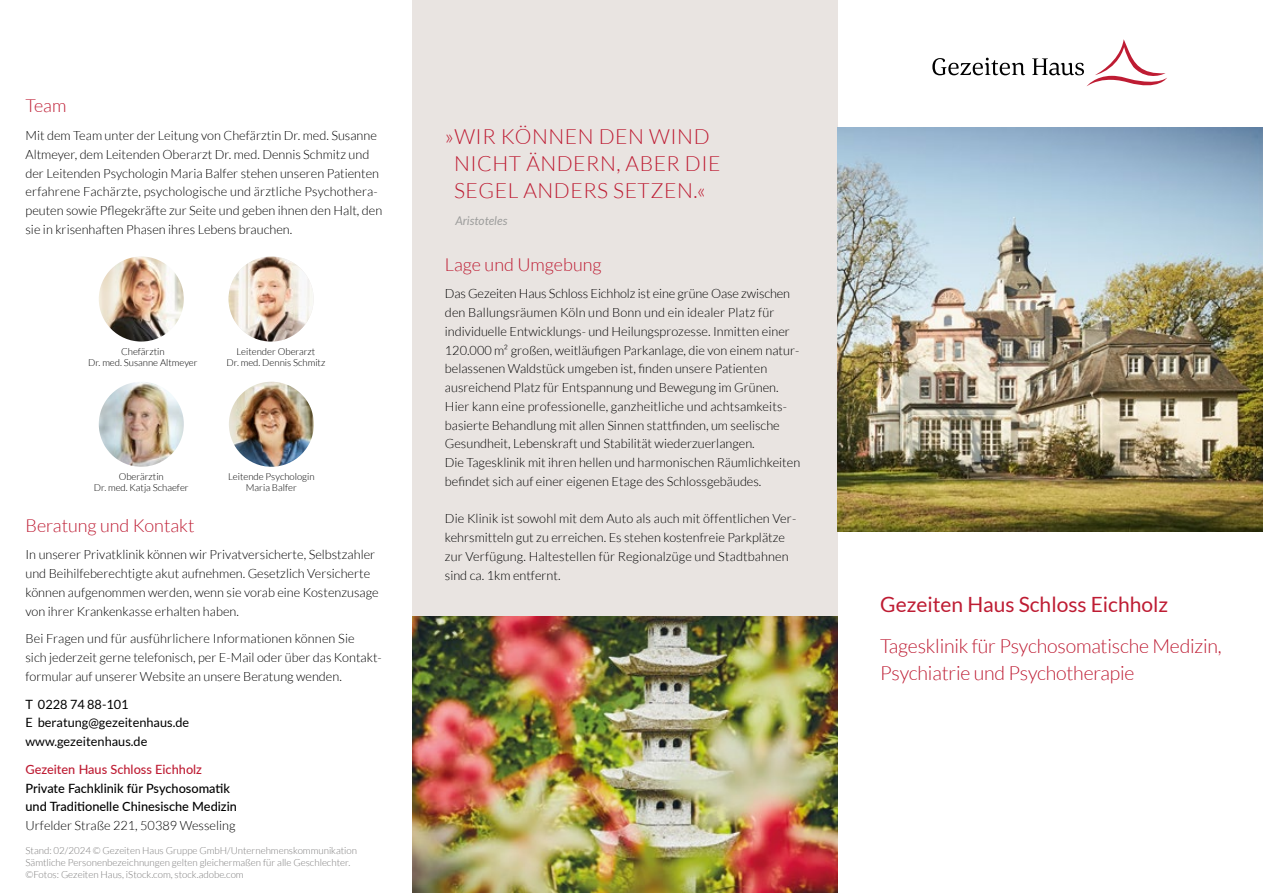
<style>
.page{position:relative;width:1263px;height:893px;background:#fff}
.page>*{position:absolute;margin:0;border:0;box-sizing:border-box;transform-origin:0 0}
.t1{font:300 21px/27px "Lato";letter-spacing:.025em;color:#be1c33;text-align:center}
.t2{font:21px "Lato";color:#be1c33}
.t3{font:300 19.5px/27px "Lato";letter-spacing:-.01em;color:#be1c33}
.t4{font:300 18px "Lato";color:#be1c33}
.t5{font:300 12.75px/18.8px "Lato";color:#000}
.t6{font:500 12.75px/18.8px "Lato";color:#000}
.t7{font:12.75px/18.8px "Lato";color:#000}
.t8{font:500 12.75px "Lato";color:#be1c33}
.t9{font:italic 12px "Lato";color:#9d9d9c}
.t10{font:300 9.75px/12px "Lato";color:#7c7b7b}
.t11{font:300 9.6px/10.8px "Lato";color:#000;text-align:center}
</style>
<div class="page">
<div style="left:412px;top:0;width:426px;height:893px;background:#e9e4e1"></div>
<img style="left:838px;top:128px;width:425px;height:403px">
<img style="left:412px;top:617px;width:426px;height:276px">
<svg style="left:932px;top:39px;width:235px;height:47px"></svg>
<img style="left:229px;top:382px;width:85px;height:85px;border-radius:43px">
<img style="left:99px;top:382px;width:85px;height:85px;border-radius:43px">
<img style="left:99px;top:256px;width:85px;height:86px;border-radius:43px">
<img style="left:229px;top:256px;width:85px;height:86px;border-radius:43px">
<h3 class="t4" style="left:26px;top:96px;width:42px">Team</h3>
<p class="t5" style="left:26px;top:126px;width:358px">Mit dem Team unter der Leitung von Chefärztin Dr. med. Susanne Altmeyer, dem Leitenden Oberarzt Dr. med. Dennis Schmitz und der Leitenden Psychologin Maria Balfer stehen unseren Patienten erfahrene Fachärzte, psychologische und ärztliche Psychothera&shy;peuten sowie Pflegekräfte zur Seite und geben ihnen den Halt, den sie in krisenhaften Phasen ihres Lebens brauchen.</p>
<p class="t11" style="left:88px;top:346px;width:111px">Chefärztin<br>Dr. med. Susanne Altmeyer</p>
<p class="t11" style="left:226px;top:346px;width:100px">Leitender Oberarzt<br>Dr. med. Dennis Schmitz</p>
<p class="t11" style="left:94px;top:472px;width:96px">Oberärztin<br>Dr. med. Katja Schaefer</p>
<p class="t11" style="left:228px;top:472px;width:88px">Leitende Psychologin<br>Maria Balfer</p>
<h3 class="t4" style="left:26px;top:515px;width:170px">Beratung und Kontakt</h3>
<p class="t5" style="left:26px;top:545px;width:355px">In unserer Privatklinik können wir Privatversicherte, Selbstzahler und Beihilfeberechtigte akut aufnehmen. Gesetzlich Versicherte können aufgenommen werden, wenn sie vorab eine Kostenzusage von ihrer Krankenkasse erhalten haben.</p>
<p class="t5" style="left:26px;top:629px;width:358px">Bei Fragen und für ausführlichere Informationen können Sie<br>sich jederzeit gerne telefonisch, per E-Mail oder über das Kontakt&shy;formular auf unserer Website an unsere Beratung wenden.</p>
<p class="t7" style="left:26px;top:694px;width:165px">T 0228 74 88-101<br>E beratung@gezeitenhaus.de www.gezeitenhaus.de</p>
<p class="t8" style="left:26px;top:760px;width:178px">Gezeiten Haus Schloss Eichholz</p>
<p class="t6" style="left:26px;top:778px;width:213px">Private Fachklinik für Psychosomatik und Traditionelle Chinesische Medizin</p>
<p class="t5" style="left:26px;top:816px;width:211px">Urfelder Straße 221, 50389 Wesseling</p>
<p class="t10" style="left:26px;top:845px;width:333px">Stand: 02/2024 © Gezeiten Haus Gruppe GmbH/Unternehmenskommunikation<br>Sämtliche Personenbezeichnungen gelten gleichermaßen für alle Geschlechter. ©Fotos: Gezeiten Haus, iStock.com, stock.adobe.com</p>
<h1 class="t1" style="left:445px;top:124px;width:277px">»WIR KÖNNEN DEN WIND<br>NICHT ÄNDERN, ABER DIE<br>SEGEL ANDERS SETZEN.«</h1>
<p class="t9" style="left:455px;top:214px;width:54px">Aristoteles</p>
<h3 class="t4" style="left:445px;top:255px;width:158px">Lage und Umgebung</h3>
<p class="t5" style="left:445px;top:284px;width:357px">Das Gezeiten Haus Schloss Eichholz ist eine grüne Oase zwischen den Ballungsräumen Köln und Bonn und ein idealer Platz für individuelle Entwicklungs- und Heilungsprozesse. Inmitten einer 120.000 m² großen, weitläufigen Parkanlage, die von einem natur&shy;belassenen Waldstück umgeben ist, finden unsere Patienten ausreichend Platz für Entspannung und Bewegung im Grünen.<br>Hier kann eine professionelle, ganzheitliche und achtsamkeits&shy;basierte Behandlung mit allen Sinnen stattfinden, um seelische Gesundheit, Lebenskraft und Stabilität wiederzuerlangen.<br>Die Tagesklinik mit ihren hellen und harmonischen Räumlichkeiten befindet sich auf einer eigenen Etage des Schlossgebäudes.</p>
<p class="t5" style="left:445px;top:510px;width:353px">Die Klinik ist sowohl mit dem Auto als auch mit öffentlichen Ver&shy;kehrsmitteln gut zu erreichen. Es stehen kostenfreie Parkplätze zur Verfügung. Haltestellen für Regionalzüge und Stadtbahnen sind ca. 1km entfernt.</p>
<h1 class="t2" style="left:880px;top:593px;width:289px">Gezeiten Haus Schloss Eichholz</h1>
<h2 class="t3" style="left:880px;top:632px;width:343px">Tagesklinik für Psychosomatische Medizin,<br>Psychiatrie und Psychotherapie</h2>
</div>
